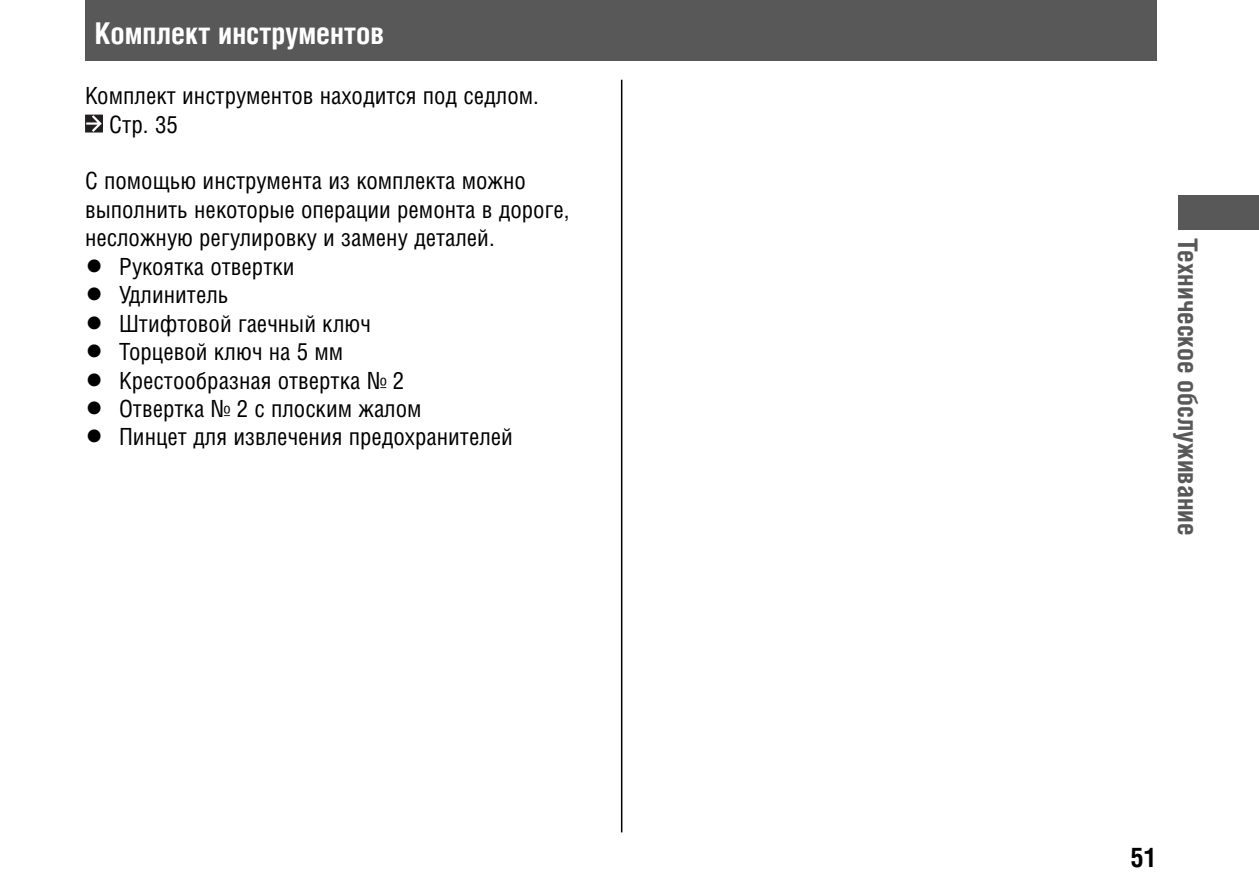
<style>
.page{position:relative;width:1259px;height:893px;background:#fff}
.page>*{position:absolute;margin:0;border:0;box-sizing:border-box;transform-origin:0 0}
.t1{font:700 30px "Helios Cond";color:#fff}
.t2{font:700 27px "Helios Cond";color:#585858}
.t3{font:700 27px "Helios Cond";color:#000}
.t4{font:24px "Helios Cond";color:#000}
.t5{font:23.7px "Helios Cond";color:#000}
.s1{font-size:23.7px}
</style>
<div class="page">
<div style="left:1178px;top:196px;width:81px;height:34px;background:#585858"></div>
<hr style="left:621px;top:80px;width:1px;height:752px;background:#000">
<svg style="left:85px;top:115px;width:18px;height:18px"></svg>
<div style="left:85px;top:0;width:1072px;height:61px;background:#585858"></div>
<p class="t1" style="left:95px;top:22px;width:291px">Комплект инструментов</p>
<p class="t5" style="left:85px;top:86px;width:455px">Комплект инструментов находится под седлом.</p>
<p class="t4" style="left:109px;top:115px;width:70px">Стр. <span class="s1">35</span></p>
<p class="t5" style="left:85px;top:172px;width:442px">С помощью инструмента из комплекта можно</p>
<p class="t5" style="left:85px;top:200px;width:486px">выполнить некоторые операции ремонта в дороге,</p>
<p class="t5" style="left:85px;top:229px;width:411px">несложную регулировку и замену деталей.</p>
<p class="t5" style="left:119px;top:257px;width:177px">Рукоятка отвертки</p>
<p class="t5" style="left:119px;top:285px;width:111px">Удлинитель</p>
<p class="t5" style="left:119px;top:314px;width:253px">Штифтовой гаечный ключ</p>
<p class="t5" style="left:119px;top:342px;width:226px">Торцевой ключ на 5 мм</p>
<p class="t5" style="left:119px;top:371px;width:287px">Крестообразная отвертка № 2</p>
<p class="t5" style="left:119px;top:399px;width:304px">Отвертка № 2 с плоским жалом</p>
<p class="t5" style="left:119px;top:428px;width:395px">Пинцет для извлечения предохранителей</p>
<p class="t2" style="left:1198px;top:238px;width:299px;rotate:90deg">Техническое обслуживание</p>
<p class="t3" style="left:1130px;top:847px;width:28px">51</p>
</div>
